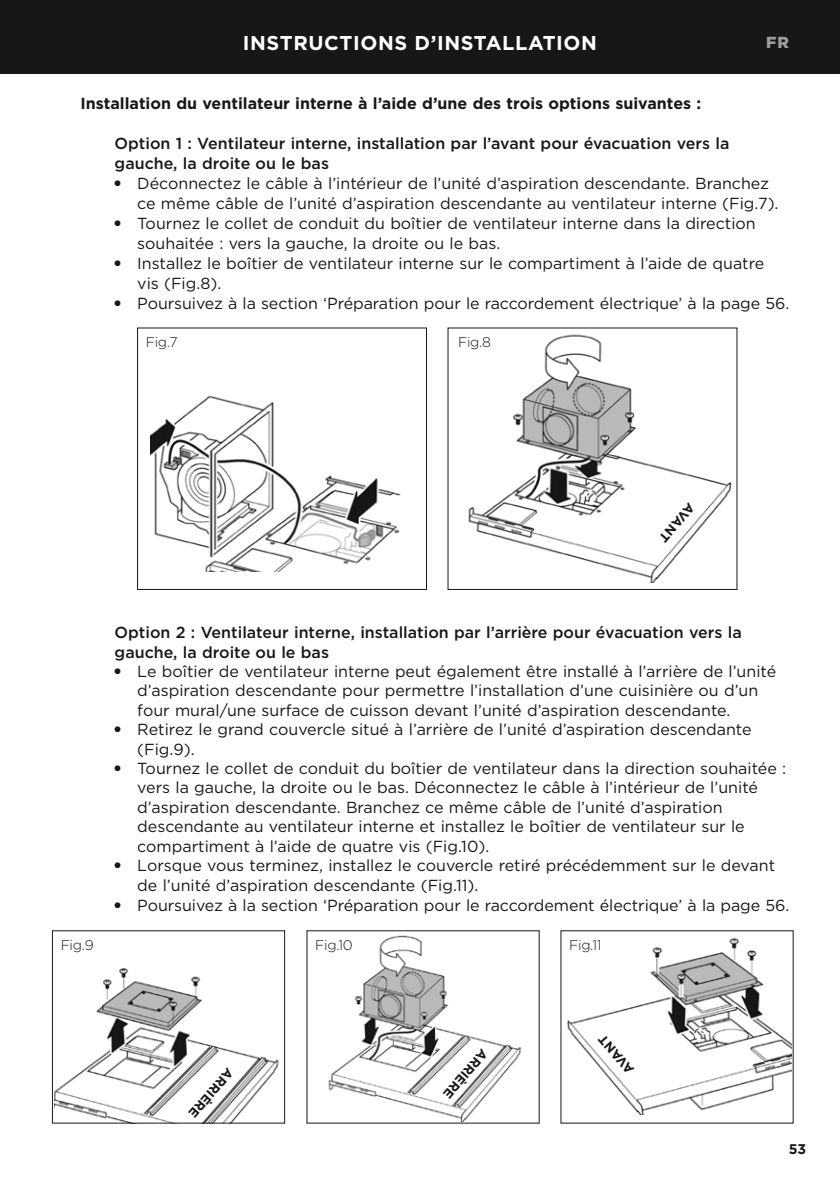
<style>
.page{position:relative;width:840px;height:1191px;background:#fff}
.page>*{position:absolute;margin:0;border:0;box-sizing:border-box;transform-origin:0 0}
.t1{font:700 20px "Gotham";letter-spacing:.03em;color:#fff}
.t2{font:16px/19.4px "Gotham";color:#181716}
.t3{font:500 16px/20px "Gotham";color:#181716}
.t4{font:700 16px "Gotham";color:#181716}
.t5{font:900 16px "Gotham";color:#9c9c9d}
.t6{font:300 14px "Gotham";letter-spacing:-.02em;color:#181716}
.t7{font:700 14px "Gotham";color:#181716}
.t8{font:700 13px "Gotham";color:#181716}
</style>
<div class="page">
<div style="left:0;top:0;width:839px;height:74px;background:#181716"></div>
<img style="left:468px;top:334px;width:264px;height:249px">
<img style="left:150px;top:327px;width:260px;height:244px">
<img style="left:54px;top:968px;width:225px;height:153px">
<div style="left:52px;top:930px;width:233px;height:193px;border:1px solid #181716"></div>
<img style="left:328px;top:935px;width:194px;height:186px">
<img style="left:567px;top:937px;width:224px;height:177px">
<p class="t1" style="left:243px;top:30px;width:355px">INSTRUCTIONS D’INSTALLATION</p>
<p class="t5" style="left:765px;top:31px;width:24px">FR</p>
<p class="t4" style="left:80px;top:92px;width:621px">Installation du ventilateur interne à l’aide d’une des trois options suivantes :</p>
<p class="t3" style="left:114px;top:133px;width:616px">Option 1 : Ventilateur interne, installation par l’avant pour évacuation vers la gauche, la droite ou le bas</p>
<p class="t2" style="left:137px;top:173px;width:642px;line-height:20px;text-indent:-23px">● Déconnectez le câble à l’intérieur de l’unité d’aspiration descendante. Branchez ce même câble de l’unité d’aspiration descendante au ventilateur interne (Fig.7).</p>
<p class="t2" style="left:137px;top:213px;width:619px;line-height:20px;text-indent:-23px">● Tournez le collet de conduit du boîtier de ventilateur interne dans la direction souhaitée : vers la gauche, la droite ou le bas.</p>
<p class="t2" style="left:137px;top:253px;width:628px;line-height:20px;text-indent:-23px">● Installez le boîtier de ventilateur interne sur le compartiment à l’aide de quatre vis (Fig.8).</p>
<p class="t2" style="left:114px;top:293px;width:676px">● Poursuivez à la section ‘Préparation pour le raccordement électrique’ à la page 56.</p>
<p class="t6" style="left:146px;top:334px;width:33px">Fig.7</p>
<p class="t6" style="left:458px;top:334px;width:34px">Fig.8</p>
<p class="t8" style="left:698px;top:510px;width:48px;rotate:131deg">AVANT</p>
<p class="t6" style="left:61px;top:936px;width:34px">Fig.9</p>
<p class="t3" style="left:114px;top:622px;width:628px;line-height:19.4px">Option 2 : Ventilateur interne, installation par l’arrière pour évacuation vers la gauche, la droite ou le bas</p>
<p class="t2" style="left:137px;top:661px;width:640px;text-indent:-23px">● Le boîtier de ventilateur interne peut également être installé à l’arrière de l’unité d’aspiration descendante pour permettre l’installation d’une cuisinière ou d’un four mural/une surface de cuisson devant l’unité d’aspiration descendante.</p>
<p class="t2" style="left:137px;top:719px;width:615px;text-indent:-23px">● Retirez le grand couvercle situé à l’arrière de l’unité d’aspiration descendante (Fig.9).</p>
<p class="t2" style="left:137px;top:758px;width:650px;text-indent:-23px">● Tournez le collet de conduit du boîtier de ventilateur dans la direction souhaitée : vers la gauche, la droite ou le bas. Déconnectez le câble à l’intérieur de l’unité d’aspiration descendante. Branchez ce même câble de l’unité d’aspiration descendante au ventilateur interne et installez le boîtier de ventilateur sur le compartiment à l’aide de quatre vis (Fig.10).</p>
<p class="t2" style="left:137px;top:855px;width:639px;text-indent:-23px">● Lorsque vous terminez, installez le couvercle retiré précédemment sur le devant de l’unité d’aspiration descendante (Fig.11).</p>
<p class="t2" style="left:114px;top:895px;width:676px">● Poursuivez à la section ‘Préparation pour le raccordement électrique’ à la page 56.</p>
<p class="t6" style="left:315px;top:936px;width:39px">Fig.10</p>
<p class="t6" style="left:569px;top:936px;width:34px">Fig.11</p>
<p class="t8" style="left:237px;top:1076px;width:62px;rotate:131deg">ARRIÈRE</p>
<p class="t8" style="left:491px;top:1056px;width:62px;rotate:131deg">ARRIÈRE</p>
<p class="t8" style="left:624px;top:1077px;width:48px;rotate:-131deg">AVANT</p>
<p class="t7" style="left:788px;top:1139px;width:19px">53</p>
</div>
